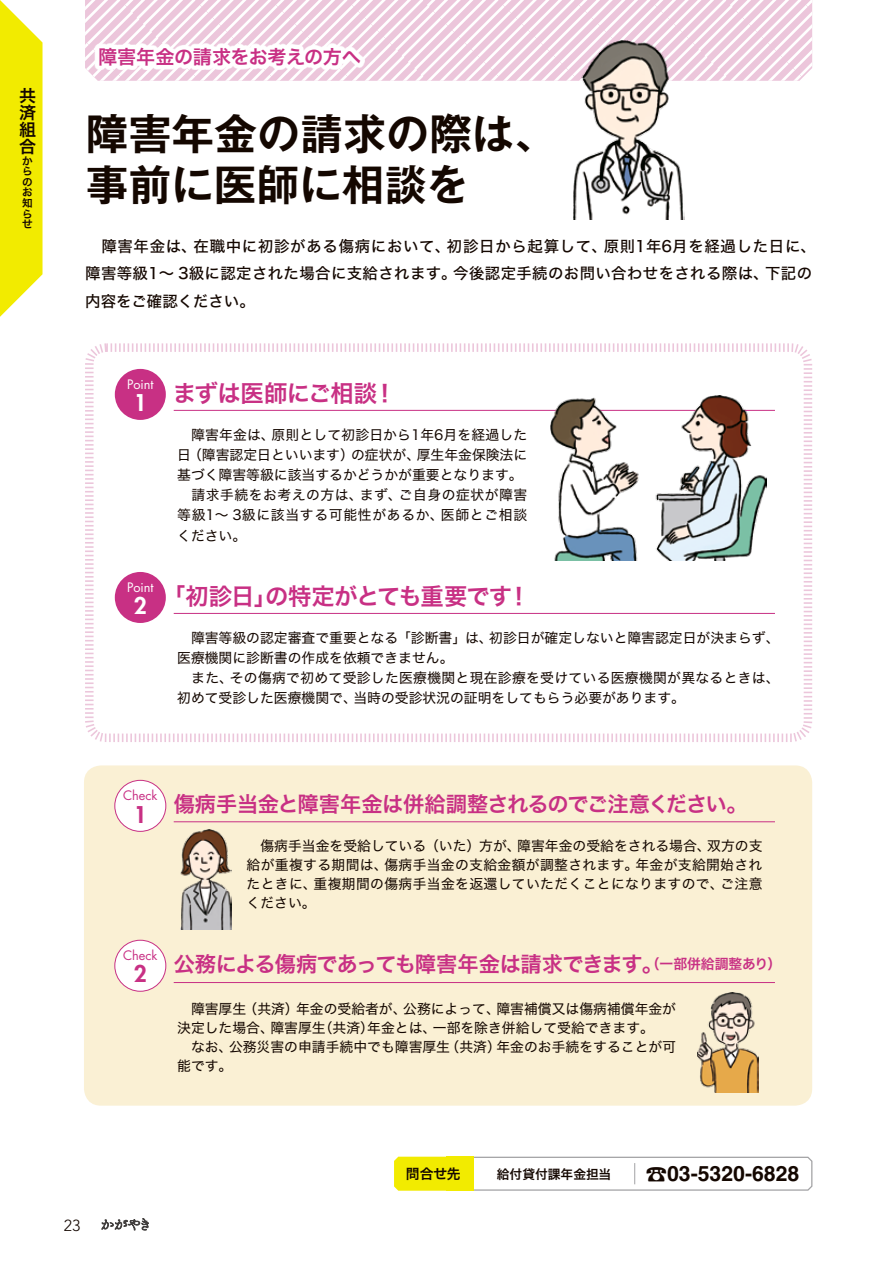
<style>
.page{position:relative;width:893px;height:1263px;background:#fff}
.page>*{position:absolute;margin:0;border:0;box-sizing:border-box;transform-origin:0 0}
.t1{font:700 42.45px/51px "Gothic MB101 Pr 6 N De";letter-spacing:.01em;color:#140700}
.t2{font:23.4px "Hira Kaku Std N W6";letter-spacing:-.02em;color:#c83084}
.t3{font:800 22.5px "Futura";color:#fff}
.t4{font:800 22.5px "Futura";color:#c83084}
.t5{font:21.3px "Hira Kaku Std N W6";letter-spacing:-.04em;color:#c83084}
.t6{font:700 21.3px "Helvetica";color:#140700}
.t7{font:21.3px "Koz Min Pr 6 N";color:#140700}
.t8{font:19.2px "Hira Kaku Std N W6";letter-spacing:-.02em;color:#c83084}
.t9{font:16.95px/17px "Hira Kaku Std N W6";color:#140700;text-align:justify}
.t10{font:300 15.9px "Avenir LT Std";color:#140700}
.t11{font:15.45px/27.6px "Hira Kaku Std N W5";letter-spacing:.025em;color:#140700}
.t12{font:15.45px "Hira Kaku Std N W5";letter-spacing:.045em;color:#140700}
.t13{font:13.8px/19.2px "Hira Kaku Std N W4";color:#140700}
.t14{font:13.8px "Hira Kaku Std N W4";letter-spacing:.025em;color:#140700}
.t15{font:13.8px "Hira Kaku Std N W4";letter-spacing:.02em;color:#140700}
.t16{font:13.8px/20.2px "Hira Kaku Std N W4";letter-spacing:.05em;color:#140700}
.t17{font:13.8px "Hira Kaku Std N W4";letter-spacing:.04em;color:#140700}
.t18{font:13.8px "Hira Kaku Std N W6";color:#c83084}
.t19{font:13.8px "Hira Kaku Std N W6";color:#140700}
.t20{font:12.75px "Futura";color:#fff}
.t21{font:12.75px "Futura";color:#c83084}
.t22{font:12.75px "Hira Kaku Std N W6";color:#140700}
.t23{font:10.65px/10.6px "Hira Kaku Std N W6";color:#140700;text-align:justify}
.s1{font-size:13.8px}
.s2{font-family:"Koz Min Pr 6 N";font-weight:400}
</style>
<div class="page">
<svg style="left:85px;top:0;width:727px;height:81px;fill:#ecc6db"></svg>
<svg style="left:85px;top:343px;width:728px;height:399px"></svg>
<div style="left:84px;top:765px;width:728px;height:341px;background:#faf0d4;border-radius:17px"></div>
<div style="left:447px;top:1157px;width:365px;height:34px;border:1px solid #a3a3a5;border-radius:4px"></div>
<div style="left:95px;top:43px;width:270px;height:27px;background:#fff"></div>
<div style="left:394px;top:1157px;width:52px;height:34px;background:#f2eb00"></div>
<div style="left:446px;top:1157px;width:27px;height:34px;background:#f2eb00"></div>
<svg style="left:634px;top:1163px;width:1px;height:21px"></svg>
<div style="left:115px;top:369px;width:51px;height:51px;background:#c83084;border-radius:50%"></div>
<div style="left:115px;top:572px;width:51px;height:51px;background:#c83084;border-radius:50%"></div>
<hr style="left:174px;top:410px;width:601px;height:1px;background:#c83084">
<hr style="left:174px;top:613px;width:601px;height:1px;background:#c83084">
<div style="left:115px;top:780px;width:51px;height:51px;background:#fff;border-radius:50%"></div>
<div style="left:114px;top:780px;width:52px;height:52px;border:1px solid #c83084;border-radius:50%"></div>
<div style="left:115px;top:940px;width:51px;height:51px;background:#fff;border-radius:50%"></div>
<div style="left:114px;top:940px;width:52px;height:52px;border:1px solid #c83084;border-radius:50%"></div>
<hr style="left:174px;top:821px;width:601px;height:1px;background:#c83084">
<hr style="left:174px;top:982px;width:601px;height:1px;background:#c83084">
<img style="left:697px;top:993px;width:62px;height:100px">
<img style="left:181px;top:829px;width:51px;height:100px">
<img style="left:550px;top:395px;width:216px;height:165px">
<img style="left:572px;top:41px;width:112px;height:178px">
<svg style="left:0;top:0;width:43px;height:317px;background:#f3ed24"></svg>
<svg style="left:102px;top:1218px;width:47px;height:12px"></svg>
<p class="t9" style="left:19px;top:88px;width:18px">共済組合</p>
<p class="t23" style="left:22px;top:156px;width:12px">からのお知らせ</p>
<h3 class="t8" style="left:98px;top:42px;width:265px">障害年金の請求をお考えの方へ</h3>
<h1 class="t1" style="left:86px;top:107px;width:473px">障害年金の請求の際は、事前に医師に相談を</h1>
<p class="t12" style="left:447px;top:234px;width:161px">初診日から起算して、</p>
<p class="t12" style="left:194px;top:234px;width:258px">在職中に初診がある傷病において、</p>
<p class="t11" style="left:85px;top:232px;width:113px">　障害年金は、</p>
<p class="t12" style="left:604px;top:234px;width:214px">原則1年6月を経過した日に、</p>
<p class="t11" style="left:453px;top:260px;width:317px">今後認定手続のお問い合わせをされる際は、</p>
<p class="t11" style="left:85px;top:260px;width:373px">障害等級1～ 3級に認定された場合に支給されます。内容をご確認ください。</p>
<p class="t11" style="left:765px;top:260px;width:49px">下記の</p>
<p class="t20" style="left:127px;top:375px;width:28px">Point</p>
<h3 class="t3" style="left:134px;top:388px;width:14px">1</h3>
<p class="t20" style="left:127px;top:578px;width:28px">Point</p>
<h3 class="t3" style="left:134px;top:591px;width:14px">2</h3>
<h2 class="t2" style="left:173px;top:375px;width:206px">まずは医師にご相談</h2>
<h2 class="t2" style="left:373px;top:375px;width:25px">!</h2>
<p class="t13" style="left:177px;top:425px;width:99px">　障害年金は、</p>
<p class="t13" style="left:271px;top:425px;width:257px">原則として初診日から1年6月を経過した</p>
<p class="t13" style="left:417px;top:445px;width:112px">厚生年金保険法に</p>
<p class="t13" style="left:188px;top:445px;width:167px">（障害認定日といいます）</p>
<p class="t13" style="left:351px;top:445px;width:71px">の症状が、</p>
<p class="t13" style="left:177px;top:445px;width:15px">日</p>
<p class="t13" style="left:177px;top:465px;width:347px">基づく障害等級に該当するかどうかが重要となります。</p>
<p class="t17" style="left:399px;top:484px;width:130px">ご自身の症状が障害</p>
<p class="t13" style="left:360px;top:485px;width:43px">まず、</p>
<p class="t17" style="left:177px;top:484px;width:187px">　請求手続をお考えの方は、</p>
<p class="t16" style="left:177px;top:505px;width:268px">等級1〜 3級に該当する可能性があるか、ください。</p>
<p class="t13" style="left:441px;top:505px;width:88px">医師とご相談</p>
<h2 class="t2" style="left:162px;top:578px;width:351px">「初診日の特定がとても重要です</h2>
<h2 class="t2" style="left:507px;top:578px;width:25px">!</h2>
<h2 class="t2" style="left:254px;top:578px;width:25px">」</h2>
<p class="t13" style="left:489px;top:628px;width:292px">初診日が確定しないと障害認定日が決まらず、</p>
<p class="t13" style="left:177px;top:627px;width:317px;line-height:20.2px">　障害等級の認定審査で重要となる「診断書」は、医療機関に診断書の作成を依頼できません。</p>
<p class="t15" style="left:230px;top:667px;width:551px">その傷病で初めて受診した医療機関と現在診療を受けている医療機関が異なるときは、</p>
<p class="t13" style="left:177px;top:668px;width:57px">　また、</p>
<p class="t13" style="left:177px;top:688px;width:181px">初めて受診した医療機関で、</p>
<p class="t13" style="left:353px;top:688px;width:333px">当時の受診状況の証明をしてもらう必要があります。</p>
<p class="t21" style="left:123px;top:787px;width:36px">Check</p>
<h3 class="t4" style="left:134px;top:799px;width:14px">1</h3>
<p class="t21" style="left:123px;top:946px;width:36px">Check</p>
<h3 class="t4" style="left:134px;top:959px;width:14px">2</h3>
<h3 class="t5" style="left:174px;top:787px;width:575px">傷病手当金と障害年金は併給調整されるのでご注意ください。</h3>
<p class="t13" style="left:247px;top:836px;width:276px">　傷病手当金を受給している（いた）方が、</p>
<p class="t13" style="left:517px;top:836px;width:195px">障害年金の受給をされる場合、</p>
<p class="t13" style="left:707px;top:836px;width:57px">双方の支</p>
<p class="t14" style="left:384px;top:854px;width:256px">傷病手当金の支給金額が調整されます。</p>
<p class="t14" style="left:247px;top:854px;width:142px">給が重複する期間は、</p>
<p class="t14" style="left:635px;top:854px;width:129px">年金が支給開始され</p>
<p class="t14" style="left:314px;top:873px;width:411px">重複期間の傷病手当金を返還していただくことになりますので、</p>
<p class="t13" style="left:247px;top:874px;width:72px">たときに、ください。</p>
<p class="t13" style="left:720px;top:874px;width:44px">ご注意</p>
<h3 class="t5" style="left:174px;top:947px;width:491px">公務による傷病であっても障害年金は請求できます。<span class="s1">（</span></h3>
<p class="t18" style="left:659px;top:953px;width:123px">一部併給調整あり(</p>
<p class="t13" style="left:496px;top:999px;width:181px">障害補償又は傷病補償年金が</p>
<p class="t13" style="left:296px;top:999px;width:112px">年金の受給者が、</p>
<p class="t13" style="left:244px;top:999px;width:57px">（共済）</p>
<p class="t13" style="left:403px;top:999px;width:98px">公務によって、</p>
<p class="t13" style="left:177px;top:999px;width:71px">　障害厚生</p>
<p class="t13" style="left:367px;top:1018px;width:71px">年金とは、</p>
<p class="t13" style="left:319px;top:1018px;width:57px">（共済）</p>
<p class="t13" style="left:433px;top:1018px;width:223px">一部を除き併給して受給できます。</p>
<p class="t13" style="left:270px;top:1018px;width:57px">障害厚生</p>
<p class="t13" style="left:177px;top:1018px;width:98px">決定した場合、</p>
<p class="t13" style="left:496px;top:1037px;width:181px">年金のお手続をすることが可</p>
<p class="t13" style="left:446px;top:1037px;width:57px">（共済）</p>
<p class="t13" style="left:229px;top:1037px;width:223px">公務災害の申請手続中でも障害厚生</p>
<p class="t13" style="left:177px;top:1037px;width:57px">　なお、能です。</p>
<p class="t10" style="left:64px;top:1216px;width:18px">23</p>
<p class="t19" style="left:406px;top:1163px;width:56px">問合せ先</p>
<p class="t22" style="left:497px;top:1164px;width:116px">給付貸付課年金担当</p>
<h3 class="t6" style="left:646px;top:1161px;width:155px"><span class="s2">︎</span>03-5320-6828</h3>
<h3 class="t7" style="left:646px;top:1162px;width:23px">☎</h3>
</div>
